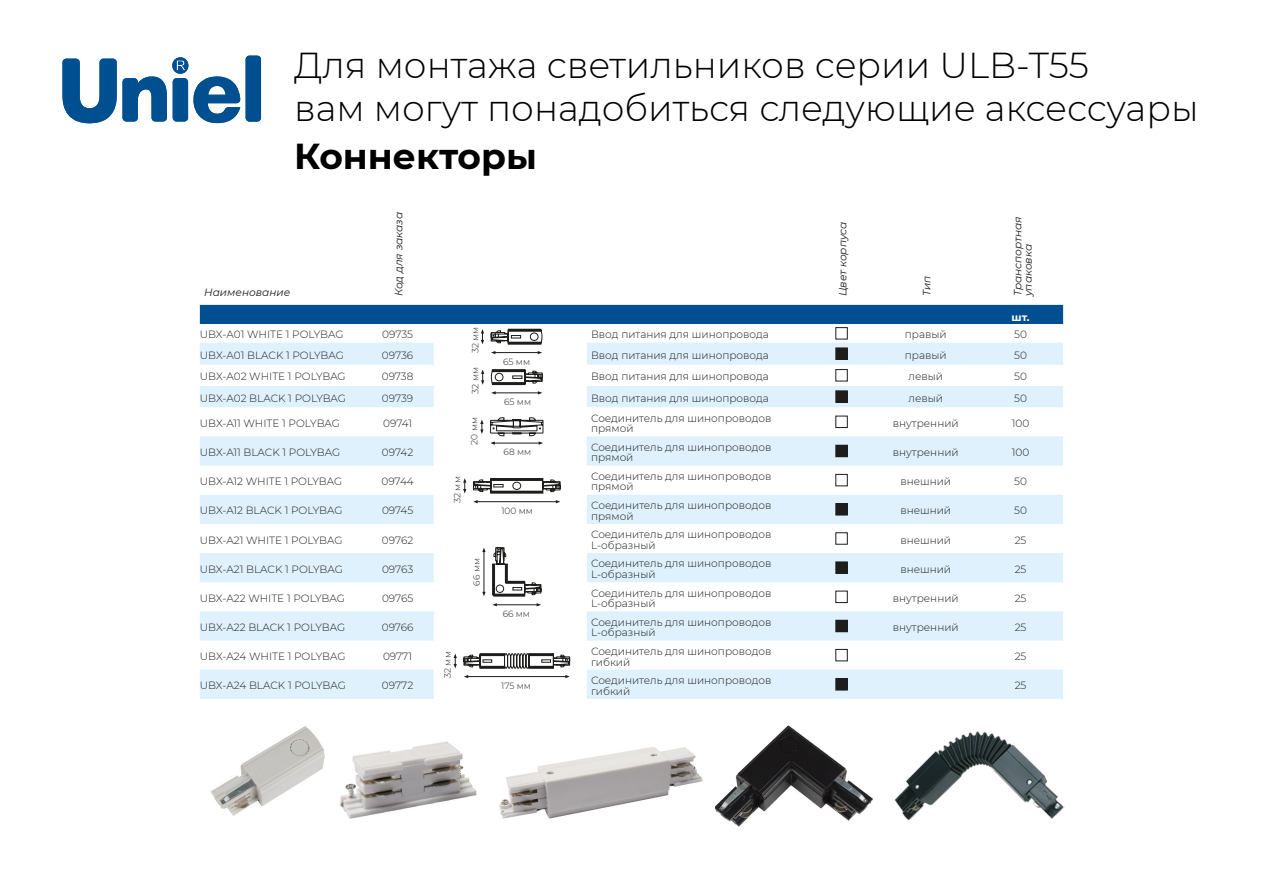
<style>
.page{position:relative;width:1263px;height:893px;background:#fff}
.page>*{position:absolute;margin:0;border:0;box-sizing:border-box;transform-origin:0 0}
.t1{font:300 36px/43.2px "Montserrat";color:#000}
.t2{font:700 36px "Montserrat";color:#000}
.t3{font:300 10.5px/10.5px "Montserrat";color:#1d1d1b}
.t4{font:italic 10.5px/10.5px "Montserrat";color:#1d1d1b}
.t5{font:700 10.5px "Montserrat";color:#fff}
.t6{font:300 9px "Montserrat";color:#1d1d1b}
</style>
<div class="page">
<img style="left:715px;top:725px;width:158px;height:102px">
<img style="left:211px;top:726px;width:114px;height:90px">
<img style="left:488px;top:677px;width:215px;height:142px">
<img style="left:340px;top:741px;width:137px;height:78px">
<div style="left:246px;top:56px;width:15px;height:66px;background:#004f91;border-radius:4px"></div>
<svg style="left:62px;top:57px;width:178px;height:66px"></svg>
<div style="left:200px;top:436px;width:234px;height:30px;background:#dff1fc"></div>
<svg style="left:587px;top:436px;width:476px;height:30px;background:#dff0fb"></svg>
<div style="left:200px;top:495px;width:234px;height:29px;background:#dff1fc"></div>
<div style="left:587px;top:495px;width:476px;height:29px;background:#dff1fc"></div>
<div style="left:200px;top:553px;width:234px;height:29px;background:#dff1fc"></div>
<div style="left:587px;top:553px;width:476px;height:29px;background:#dff1fc"></div>
<div style="left:200px;top:611px;width:234px;height:30px;background:#dff1fc"></div>
<svg style="left:587px;top:611px;width:476px;height:30px;background:#dff0fb"></svg>
<div style="left:200px;top:670px;width:234px;height:29px;background:#dff1fc"></div>
<div style="left:587px;top:670px;width:476px;height:29px;background:#dff1fc"></div>
<svg style="left:200px;top:305px;width:863px;height:102px"></svg>
<div style="left:836px;top:370px;width:11px;height:11px;background:#fff"></div>
<div style="left:836px;top:391px;width:11px;height:11px;background:#1d1d1b"></div>
<svg style="left:480px;top:419px;width:3px;height:15px"></svg>
<svg style="left:490px;top:417px;width:53px;height:28px"></svg>
<div style="left:836px;top:416px;width:11px;height:12px;border:1px solid #1d1d1b"></div>
<div style="left:836px;top:445px;width:11px;height:12px;background:#1d1d1b"></div>
<svg style="left:463px;top:478px;width:3px;height:15px"></svg>
<svg style="left:473px;top:478px;width:87px;height:16px"></svg>
<hr style="left:476px;top:501px;width:81px;height:1px;background:#1d1d1b">
<div style="left:836px;top:474px;width:11px;height:12px;border:1px solid #1d1d1b"></div>
<div style="left:836px;top:504px;width:11px;height:11px;background:#1d1d1b"></div>
<div style="left:836px;top:503px;width:11px;height:12px;border:1px solid #1d1d1b"></div>
<hr style="left:484px;top:551px;width:1px;height:42px;background:#1d1d1b">
<svg style="left:492px;top:547px;width:49px;height:49px"></svg>
<hr style="left:496px;top:604px;width:42px;height:1px;background:#1d1d1b">
<div style="left:836px;top:562px;width:11px;height:11px;background:#1d1d1b"></div>
<div style="left:836px;top:562px;width:11px;height:12px;border:1px solid #1d1d1b"></div>
<div style="left:836px;top:591px;width:11px;height:12px;border:1px solid #1d1d1b"></div>
<div style="left:836px;top:620px;width:11px;height:12px;background:#1d1d1b"></div>
<svg style="left:454px;top:653px;width:3px;height:15px"></svg>
<svg style="left:463px;top:653px;width:107px;height:16px"></svg>
<hr style="left:467px;top:676px;width:99px;height:1px;background:#1d1d1b">
<svg style="left:565px;top:675px;width:5px;height:3px"></svg>
<div style="left:836px;top:649px;width:11px;height:12px;border:1px solid #1d1d1b"></div>
<div style="left:836px;top:679px;width:11px;height:11px;background:#1d1d1b"></div>
<div style="left:836px;top:678px;width:11px;height:12px;border:1px solid #1d1d1b"></div>
<img style="left:894px;top:731px;width:171px;height:90px">
<h1 class="t1" style="left:294px;top:43px;width:906px">Для монтажа светильников серии ULB-T55<br>вам могут понадобиться следующие аксессуары</h1>
<h1 class="t2" style="left:294px;top:130px;width:244px">Коннекторы</h1>
<p class="t4" style="left:204px;top:287px;width:88px">Наименование</p>
<p class="t4" style="left:393px;top:296px;width:86px;rotate:-90deg">Код для заказа</p>
<p class="t4" style="left:837px;top:296px;width:76px;rotate:-90deg">Цвет корпуса</p>
<p class="t4" style="left:921px;top:296px;width:22px;rotate:-90deg">Тип</p>
<p class="t4" style="left:1012px;top:296px;width:82px;rotate:-90deg">Транспортная упаковка</p>
<p class="t5" style="left:1011px;top:309px;width:20px">шт.</p>
<p class="t3" style="left:200px;top:329px;width:145px">UBX-A01 WHITE 1 POLYBAG</p>
<p class="t3" style="left:382px;top:329px;width:32px">09735</p>
<p class="t6" style="left:469px;top:353px;width:28px;rotate:-90deg">32 мм</p>
<p class="t3" style="left:591px;top:329px;width:179px">Ввод питания для шинопровода</p>
<p class="t3" style="left:905px;top:329px;width:43px">правый</p>
<p class="t3" style="left:1014px;top:329px;width:14px">50</p>
<p class="t3" style="left:200px;top:349px;width:145px">UBX-A01 BLACK 1 POLYBAG</p>
<p class="t3" style="left:382px;top:349px;width:33px">09736</p>
<p class="t3" style="left:591px;top:349px;width:179px">Ввод питания для шинопровода</p>
<p class="t3" style="left:905px;top:349px;width:43px">правый</p>
<p class="t3" style="left:1014px;top:349px;width:14px">50</p>
<p class="t3" style="left:200px;top:371px;width:147px">UBX-A02 WHITE 1 POLYBAG</p>
<p class="t3" style="left:382px;top:371px;width:33px">09738</p>
<p class="t6" style="left:469px;top:393px;width:28px;rotate:-90deg">32 мм</p>
<p class="t6" style="left:504px;top:396px;width:28px">65 мм</p>
<p class="t6" style="left:503px;top:355px;width:28px">65 мм</p>
<p class="t3" style="left:591px;top:371px;width:179px">Ввод питания для шинопровода</p>
<p class="t3" style="left:908px;top:371px;width:36px">левый</p>
<p class="t3" style="left:1014px;top:371px;width:14px">50</p>
<p class="t3" style="left:200px;top:392px;width:148px">UBX-A02 BLACK 1 POLYBAG</p>
<p class="t3" style="left:382px;top:392px;width:33px">09739</p>
<p class="t3" style="left:591px;top:392px;width:179px">Ввод питания для шинопровода</p>
<p class="t3" style="left:908px;top:392px;width:36px">левый</p>
<p class="t3" style="left:1014px;top:392px;width:14px">50</p>
<p class="t3" style="left:200px;top:418px;width:142px">UBX-A11 WHITE 1 POLYBAG</p>
<p class="t3" style="left:383px;top:418px;width:30px">09741</p>
<p class="t6" style="left:468px;top:445px;width:29px;rotate:-90deg">20 мм</p>
<p class="t6" style="left:504px;top:446px;width:29px">68 мм</p>
<p class="t3" style="left:591px;top:412px;width:182px">Соединитель для шинопроводов прямой</p>
<p class="t3" style="left:893px;top:418px;width:67px">внутренний</p>
<p class="t3" style="left:1012px;top:418px;width:19px">100</p>
<p class="t3" style="left:200px;top:447px;width:142px">UBX-A11 BLACK 1 POLYBAG</p>
<p class="t3" style="left:382px;top:447px;width:33px">09742</p>
<p class="t3" style="left:591px;top:441px;width:182px">Соединитель для шинопроводов прямой</p>
<p class="t3" style="left:893px;top:447px;width:67px">внутренний</p>
<p class="t3" style="left:1012px;top:447px;width:19px">100</p>
<p class="t3" style="left:200px;top:476px;width:144px">UBX-A12 WHITE 1 POLYBAG</p>
<p class="t3" style="left:381px;top:476px;width:34px">09744</p>
<p class="t6" style="left:451px;top:503px;width:28px;rotate:-90deg">32 мм</p>
<p class="t6" style="left:501px;top:504px;width:33px">100 мм</p>
<p class="t3" style="left:591px;top:471px;width:182px">Соединитель для шинопроводов прямой</p>
<p class="t3" style="left:900px;top:476px;width:52px">внешний</p>
<p class="t3" style="left:1014px;top:476px;width:14px">50</p>
<p class="t3" style="left:200px;top:505px;width:144px">UBX-A12 BLACK 1 POLYBAG</p>
<p class="t3" style="left:382px;top:505px;width:33px">09745</p>
<p class="t3" style="left:591px;top:500px;width:182px">Соединитель для шинопроводов прямой</p>
<p class="t3" style="left:900px;top:505px;width:52px">внешний</p>
<p class="t3" style="left:1014px;top:505px;width:14px">50</p>
<p class="t3" style="left:200px;top:534px;width:144px">UBX-A21 WHITE 1 POLYBAG</p>
<p class="t3" style="left:382px;top:534px;width:33px">09762</p>
<p class="t6" style="left:470px;top:586px;width:29px;rotate:-90deg">66 мм</p>
<p class="t6" style="left:503px;top:608px;width:29px">66 мм</p>
<p class="t3" style="left:591px;top:529px;width:182px">Соединитель для шинопроводов<br>L-образный</p>
<p class="t3" style="left:900px;top:534px;width:52px">внешний</p>
<p class="t3" style="left:1015px;top:534px;width:13px">25</p>
<p class="t3" style="left:200px;top:563px;width:145px">UBX-A21 BLACK 1 POLYBAG</p>
<p class="t3" style="left:382px;top:563px;width:33px">09763</p>
<p class="t3" style="left:591px;top:558px;width:182px">Соединитель для шинопроводов<br>L-образный</p>
<p class="t3" style="left:900px;top:563px;width:52px">внешний</p>
<p class="t3" style="left:1015px;top:563px;width:13px">25</p>
<p class="t3" style="left:200px;top:593px;width:146px">UBX-A22 WHITE 1 POLYBAG</p>
<p class="t3" style="left:382px;top:593px;width:33px">09765</p>
<p class="t3" style="left:591px;top:587px;width:182px">Соединитель для шинопроводов<br>L-образный</p>
<p class="t3" style="left:893px;top:593px;width:67px">внутренний</p>
<p class="t3" style="left:1015px;top:593px;width:13px">25</p>
<p class="t3" style="left:200px;top:622px;width:147px">UBX-A22 BLACK 1 POLYBAG</p>
<p class="t3" style="left:382px;top:622px;width:33px">09766</p>
<p class="t3" style="left:591px;top:616px;width:182px">Соединитель для шинопроводов<br>L-образный</p>
<p class="t3" style="left:893px;top:622px;width:67px">внутренний</p>
<p class="t3" style="left:1015px;top:622px;width:13px">25</p>
<p class="t3" style="left:200px;top:651px;width:147px">UBX-A24 WHITE 1 POLYBAG</p>
<p class="t3" style="left:383px;top:651px;width:31px">09771</p>
<p class="t6" style="left:442px;top:678px;width:28px;rotate:-90deg">32 мм</p>
<p class="t6" style="left:501px;top:679px;width:31px">175 мм</p>
<p class="t3" style="left:591px;top:646px;width:182px">Соединитель для шинопроводов гибкий</p>
<p class="t3" style="left:1015px;top:651px;width:13px">25</p>
<p class="t3" style="left:200px;top:680px;width:147px">UBX-A24 BLACK 1 POLYBAG</p>
<p class="t3" style="left:382px;top:680px;width:33px">09772</p>
<p class="t3" style="left:591px;top:675px;width:182px">Соединитель для шинопроводов гибкий</p>
<p class="t3" style="left:1015px;top:680px;width:13px">25</p>
</div>
